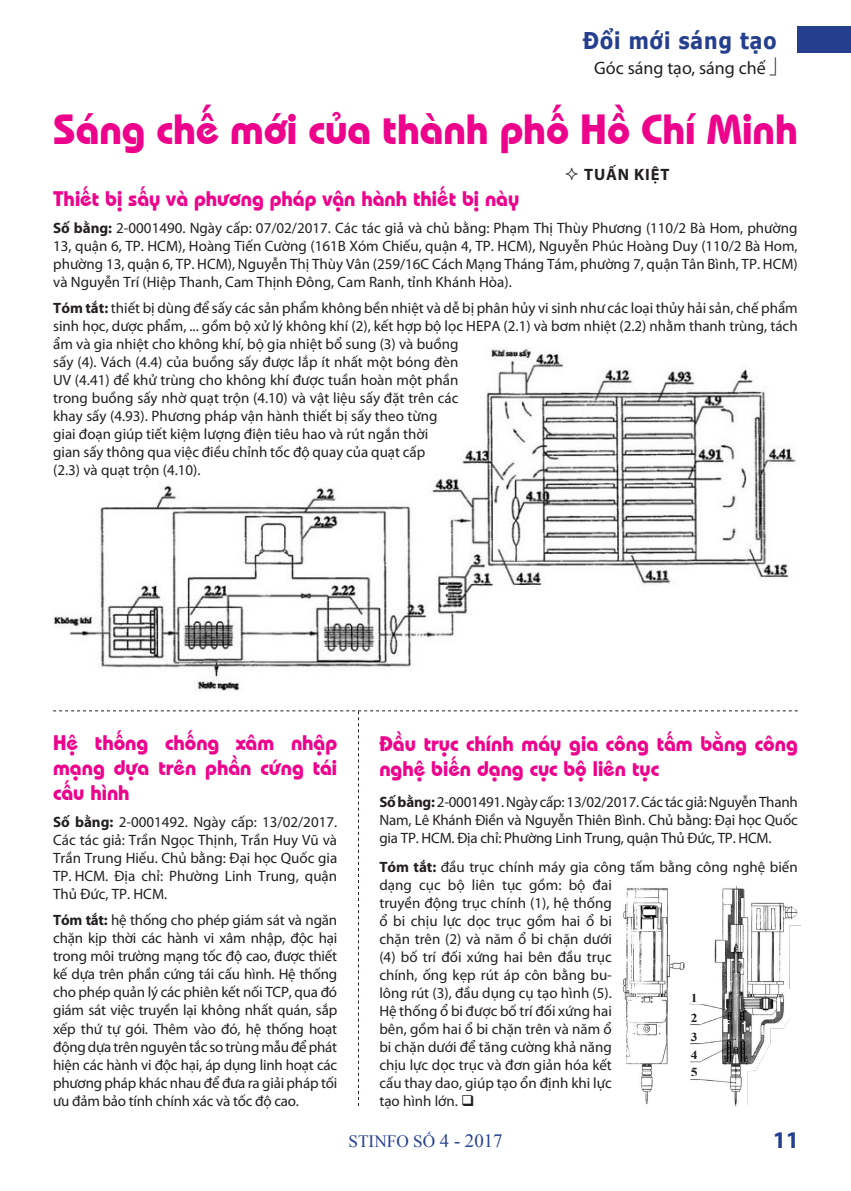
<style>
.page{position:relative;width:851px;height:1191px;background:#fff}
.page>*{position:absolute;margin:0;border:0;box-sizing:border-box;transform-origin:0 0}
.t1{font:700 42px "UVN Bai Sau";color:#ed028c}
.t2{font:700 24px "Myriad Pro";color:#253f8e}
.t3{font:700 23.1px "Tahoma";letter-spacing:.05em;color:#253f8e;scale:.91 1}
.t4{font:700 21px/25.2px "UVN Bai Sau";color:#ed028c;text-align:justify}
.t5{font:18px "Myriad Pro";color:#231f20}
.t6{font:17.25px "Times New Roman";color:#253f8e}
.Tacgia{font:700 16.5px "Myriad Pro";letter-spacing:.05em;color:#231f20}
.t7{font:15px/18px "Myriad Pro";color:#231f20;text-align:justify}
.t8{font:700 12.15px "Times New Roman";color:#231f20;scale:1.11 1}
.s1{font-weight:700}
.s2{font-size:18.75px}
</style>
<div class="page">
<div style="left:797px;top:26px;width:53px;height:27px;background:#253f8e"></div>
<img style="left:53px;top:348px;width:743px;height:343px">
<svg style="left:53px;top:710px;width:745px;height:396px"></svg>
<img style="left:620px;top:885px;width:180px;height:222px">
<div style="left:690px;top:992px;width:11px;height:11px;background:#fff"></div>
<div style="left:690px;top:1012px;width:11px;height:11px;background:#fff"></div>
<div style="left:690px;top:1032px;width:11px;height:10px;background:#fff"></div>
<div style="left:690px;top:1050px;width:11px;height:10px;background:#fff"></div>
<div style="left:690px;top:1067px;width:11px;height:10px;background:#fff"></div>
<h3 class="t3" style="left:582px;top:24px;width:214px">Đổi mới sáng tạo</h3>
<p class="t5" style="left:594px;top:57px;width:173px">Góc sáng tạo, sáng chế</p>
<p class="t1" style="left:53px;top:96px;width:746px">Sáng chế mới của thành phố Hồ Chí Minh</p>
<p class="Tacgia" style="left:584px;top:164px;width:87px">TUẤN KIỆT</p>
<p class="t4" style="left:53px;top:184px;width:467px">Thiết bị sấy và phương pháp vận hành thiết bị này</p>
<p class="t7" style="left:53px;top:218px;width:746px"><span class="s1">Số bằng:</span> 2-0001490. Ngày cấp: 07/02/2017. Các tác giả và chủ bằng: Phạm Thị Thùy Phương (110/2 Bà Hom, phường 13, quận 6, TP. HCM), Hoàng Tiến Cường (161B Xóm Chiếu, quận 4, TP. HCM), Nguyễn Phúc Hoàng Duy (110/2 Bà Hom, phường 13, quận 6, TP. HCM), Nguyễn Thị Thùy Vân (259/16C Cách Mạng Tháng Tám, phường 7, quận Tân Bình, TP. HCM) và Nguyễn Trí (Hiệp Thanh, Cam Thịnh Đông, Cam Ranh, tỉnh Khánh Hòa).</p>
<p class="t7" style="left:53px;top:299px;width:746px;text-align:left"><span class="s1">Tóm tắt:</span> thiết bị dùng để sấy các sản phẩm không bền nhiệt và dễ bị phân hủy vi sinh như các loại thủy hải sản, chế phẩm sinh học, dược phẩm, ... gồm bộ xử lý không khí (2), kết hợp bộ lọc HEPA (2.1) và bơm nhiệt (2.2) nhằm thanh trùng, tách ẩm và gia nhiệt cho không khí, bộ gia nhiệt bổ sung (3) và buồng<br>sấy (4). Vách (4.4) của buồng sấy được lắp ít nhất một bóng đèn<br>UV (4.41) để khử trùng cho không khí được tuần hoàn một phần<br>trong buồng sấy nhờ quạt trộn (4.10) và vật liệu sấy đặt trên các<br>khay sấy (4.93). Phương pháp vận hành thiết bị sấy theo từng<br>giai đoạn giúp tiết kiệm lượng điện tiêu hao và rút ngắn thời<br>gian sấy thông qua việc điều chỉnh tốc độ quay của quạt cấp<br>(2.3) và quạt trộn (4.10).</p>
<p class="t4" style="left:53px;top:728px;width:285px">Hệ thống chống xâm nhập mạng dựa trên phần cứng tái cấu hình</p>
<p class="t7" style="left:53px;top:812px;width:285px"><span class="s1">Số bằng:</span> 2-0001492. Ngày cấp: 13/02/2017.<br>Các tác giả: Trần Ngọc Thịnh, Trần Huy Vũ và Trần Trung Hiếu. Chủ bằng: Đại học Quốc gia TP. HCM. Địa chỉ: Phường Linh Trung, quận Thủ Đức, TP. HCM.</p>
<p class="t7" style="left:53px;top:911px;width:285px"><span class="s1">Tóm tắt:</span> hệ thống cho phép giám sát và ngăn chặn kịp thời các hành vi xâm nhập, độc hại trong môi trường mạng tốc độ cao, được thiết kế dựa trên phần cứng tái cấu hình. Hệ thống cho phép quản lý các phiên kết nối TCP, qua đó giám sát việc truyền lại không nhất quán, sắp xếp thứ tự gói. Thêm vào đó, hệ thống hoạt động dựa trên nguyên tắc so trùng mẫu để phát hiện các hành vi độc hại, áp dụng linh hoạt các phương pháp khác nhau để đưa ra giải pháp tối ưu đảm bảo tính chính xác và tốc độ cao.</p>
<p class="t4" style="left:379px;top:729px;width:420px">Đầu trục chính máy gia công tấm bằng công nghệ biến dạng cục bộ liên tục</p>
<p class="t7" style="left:379px;top:792px;width:420px"><span class="s1">Số bằng:</span> 2-0001491. Ngày cấp: 13/02/2017. Các tác giả: Nguyễn Thanh Nam, Lê Khánh Điền và Nguyễn Thiên Bình. Chủ bằng: Đại học Quốc gia TP. HCM. Địa chỉ: Phường Linh Trung, quận Thủ Đức, TP. HCM.</p>
<p class="t7" style="left:379px;top:857px;width:420px;text-align:left"><span class="s1">Tóm tắt:</span> đầu trục chính máy gia công tấm bằng công nghệ biến dạng cục bộ liên tục gồm: bộ đai<br>truyền động trục chính (1), hệ thống<br>ổ bi chịu lực dọc trục gồm hai ổ bi<br>chặn trên (2) và năm ổ bi chặn dưới<br>(4) bố trí đối xứng hai bên đầu trục<br>chính, ống kẹp rút áp côn bằng bu-<br>lông rút (3), đầu dụng cụ tạo hình (5).<br>Hệ thống ổ bi được bố trí đối xứng hai<br>bên, gồm hai ổ bi chặn trên và năm ổ<br>bi chặn dưới để tăng cường khả năng<br>chịu lực dọc trục và đơn giản hóa kết<br>cấu thay dao, giúp tạo ổn định khi lực<br>tạo hình lớn. ❑</p>
<p class="t8" style="left:690px;top:989px;width:8px">1</p>
<p class="t8" style="left:690px;top:1009px;width:8px">2</p>
<p class="t8" style="left:690px;top:1028px;width:8px">3</p>
<p class="t8" style="left:690px;top:1046px;width:8px">4</p>
<p class="t8" style="left:690px;top:1063px;width:8px">5</p>
<p class="t6" style="left:348px;top:1130px;width:155px">STINFO SỐ <span class="s2">4 - 2017</span></p>
<p class="t2" style="left:772px;top:1124px;width:28px">11</p>
</div>
